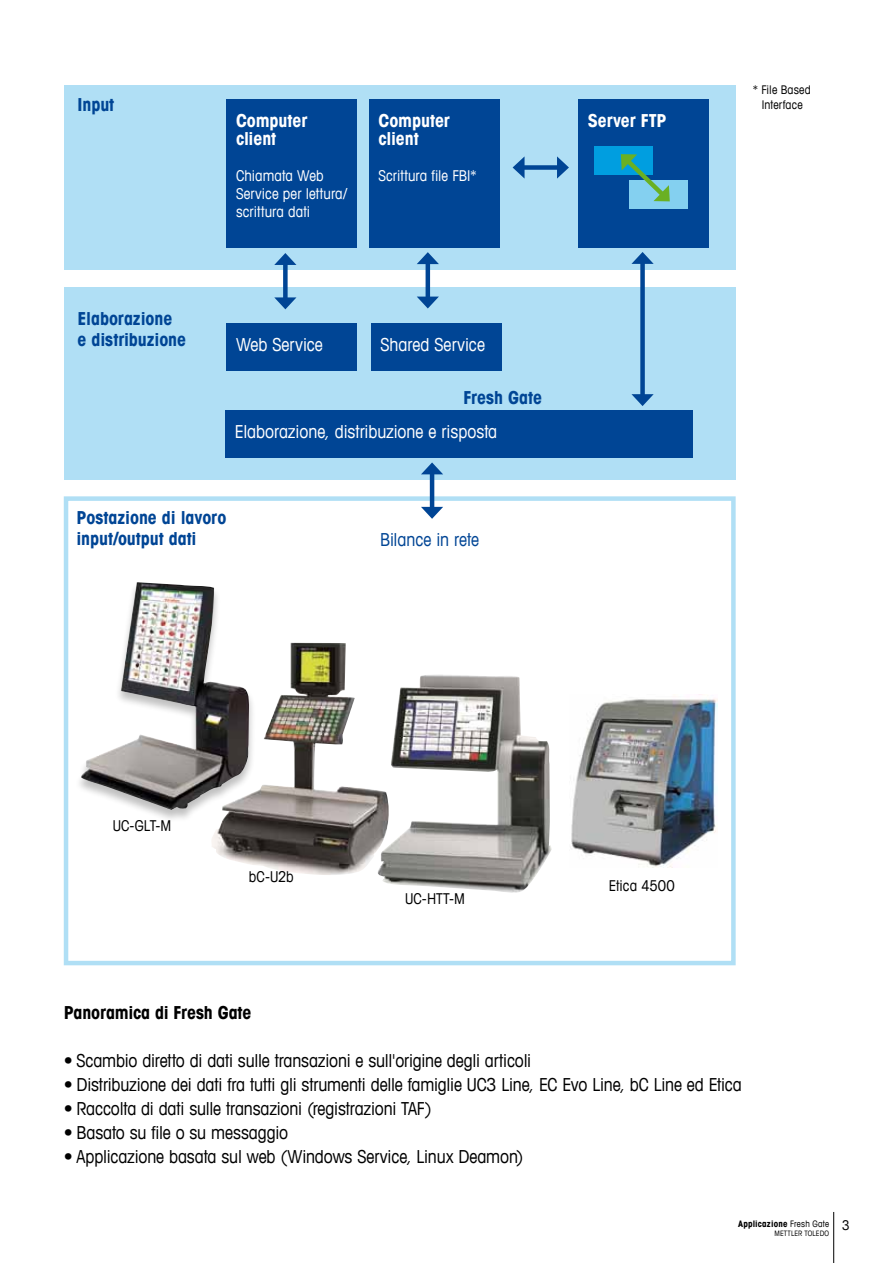
<style>
.page{position:relative;width:893px;height:1263px;background:#fff}
.page>*{position:absolute;margin:0;border:0;box-sizing:border-box;transform-origin:0 0}
.t1{font:condensed 18px "Avant Garde Com";letter-spacing:-.01em;color:#000}
.t2{font:700 condensed 18px/21px "Avant Garde Com";letter-spacing:-.005em;color:#004595}
.t3{font:condensed 18px "Avant Garde Com";color:#fff}
.t4{font:700 condensed 18px/18px "Avant Garde Com";letter-spacing:-.005em;color:#fff}
.t5{font:700 condensed 18px "Avant Garde Com";letter-spacing:-.01em;color:#000}
.t6{font:condensed 18px "Avant Garde Com";letter-spacing:-.005em;color:#004595}
.t7{font:condensed 15px/18px "Avant Garde Com";letter-spacing:.005em;color:#fff}
.t8{font:condensed 15px "Avant Garde Com";color:#000}
.t9{font:condensed 12px/15px "Avant Garde Com";letter-spacing:.015em;color:#000;text-align:center}
.t10{font:700 condensed 9px "Avant Garde Com";letter-spacing:.02em;color:#000}
.t11{font:condensed 7.5px "Avant Garde Com";letter-spacing:.015em;color:#000}
.s1{font-weight:400}
.s2{font-weight:400;font-size:13.5px}
</style>
<div class="page">
<hr style="left:833px;top:1212px;width:1px;height:51px;background:#000">
<div style="left:64px;top:85px;width:672px;height:185px;background:#b0dff5"></div>
<div style="left:64px;top:287px;width:672px;height:192px;background:#b0dff5"></div>
<div style="left:64px;top:496px;width:672px;height:469px;border:4px solid #b0dff5"></div>
<div style="left:226px;top:99px;width:131px;height:149px;background:#004595"></div>
<div style="left:226px;top:323px;width:131px;height:48px;background:#004595"></div>
<div style="left:371px;top:323px;width:131px;height:48px;background:#004595"></div>
<div style="left:225px;top:410px;width:468px;height:48px;background:#004595"></div>
<div style="left:369px;top:99px;width:131px;height:149px;background:#004595"></div>
<div style="left:578px;top:99px;width:131px;height:149px;background:#004595"></div>
<div style="left:520px;top:165px;width:41px;height:5px;background:#004595"></div>
<svg style="left:513px;top:156px;width:12px;height:23px"></svg>
<svg style="left:557px;top:156px;width:12px;height:23px"></svg>
<div style="left:594px;top:146px;width:59px;height:28px;background:#009ee0"></div>
<div style="left:629px;top:180px;width:59px;height:28px;background:#84d0f0"></div>
<svg style="left:620px;top:154px;width:50px;height:48px"></svg>
<div style="left:283px;top:261px;width:5px;height:41px;background:#004595"></div>
<svg style="left:274px;top:297px;width:22px;height:12px"></svg>
<svg style="left:274px;top:253px;width:22px;height:12px"></svg>
<hr style="left:426px;top:260px;width:4px;height:41px;background:#004595">
<svg style="left:417px;top:297px;width:22px;height:11px"></svg>
<svg style="left:417px;top:252px;width:22px;height:12px"></svg>
<div style="left:640px;top:260px;width:5px;height:138px;background:#004595"></div>
<svg style="left:631px;top:394px;width:23px;height:12px"></svg>
<svg style="left:631px;top:252px;width:23px;height:12px"></svg>
<hr style="left:430px;top:470px;width:4px;height:41px;background:#004595">
<svg style="left:421px;top:507px;width:22px;height:12px"></svg>
<svg style="left:421px;top:462px;width:22px;height:12px"></svg>
<img style="left:212px;top:643px;width:160px;height:232px">
<img style="left:372px;top:674px;width:180px;height:219px">
<img style="left:571px;top:694px;width:147px;height:173px">
<div style="left:74px;top:582px;width:182px;height:241px;background:#000;opacity:.25"></div>
<img style="left:81px;top:582px;width:169px;height:228px">
<p class="t2" style="left:78px;top:93px;width:38px">Input</p>
<p class="t4" style="left:236px;top:111px;width:73px">Computer client</p>
<p class="t7" style="left:236px;top:166px;width:113px">Chiamata Web<br>Service per lettura/ scrittura dati</p>
<p class="t4" style="left:378px;top:111px;width:73px">Computer client</p>
<p class="t7" style="left:378px;top:166px;width:100px">Scrittura file FBI*</p>
<p class="t2" style="left:78px;top:307px;width:110px">Elaborazione<br>e distribuzione</p>
<p class="t3" style="left:236px;top:333px;width:88px">Web Service</p>
<p class="t3" style="left:381px;top:333px;width:106px">Shared Service</p>
<p class="t2" style="left:463px;top:387px;width:80px">Fresh Gate</p>
<p class="t3" style="left:235px;top:421px;width:264px">Elaborazione, distribuzione e risposta</p>
<p class="t2" style="left:77px;top:507px;width:151px">Postazione di lavoro input/output dati</p>
<p class="t6" style="left:380px;top:528px;width:100px">Bilance in rete</p>
<p class="t4" style="left:588px;top:111px;width:80px">Server FTP</p>
<p class="t9" style="left:753px;top:82px;width:60px">* File Based<br>Interface</p>
<p class="t8" style="left:113px;top:816px;width:60px">UC-GLT-M</p>
<p class="t8" style="left:249px;top:868px;width:46px">bC-U2b</p>
<p class="t8" style="left:405px;top:889px;width:61px">UC-HTT-M</p>
<p class="t8" style="left:609px;top:876px;width:67px">Etica 4500</p>
<p class="t5" style="left:64px;top:1001px;width:189px">Panoramica di Fresh Gate</p>
<p class="t1" style="left:64px;top:1049px;width:469px">• Scambio diretto di dati sulle transazioni e sull'origine degli articoli</p>
<p class="t1" style="left:64px;top:1073px;width:679px">• Distribuzione dei dati fra tutti gli strumenti delle famiglie UC3 Line, EC Evo Line, bC Line ed Etica</p>
<p class="t1" style="left:64px;top:1097px;width:369px">• Raccolta di dati sulle transazioni (registrazioni TAF)</p>
<p class="t1" style="left:64px;top:1121px;width:226px">• Basato su file o su messaggio</p>
<p class="t1" style="left:64px;top:1145px;width:461px">• Applicazione basata sul web (Windows Service, Linux Deamon)</p>
<p class="t10" style="left:738px;top:1218px;width:113px">Applicazione <span class="s1">Fresh Gate</span> <span class="s2">3</span></p>
<p class="t11" style="left:774px;top:1229px;width:56px">METTLER TOLEDO</p>
</div>
